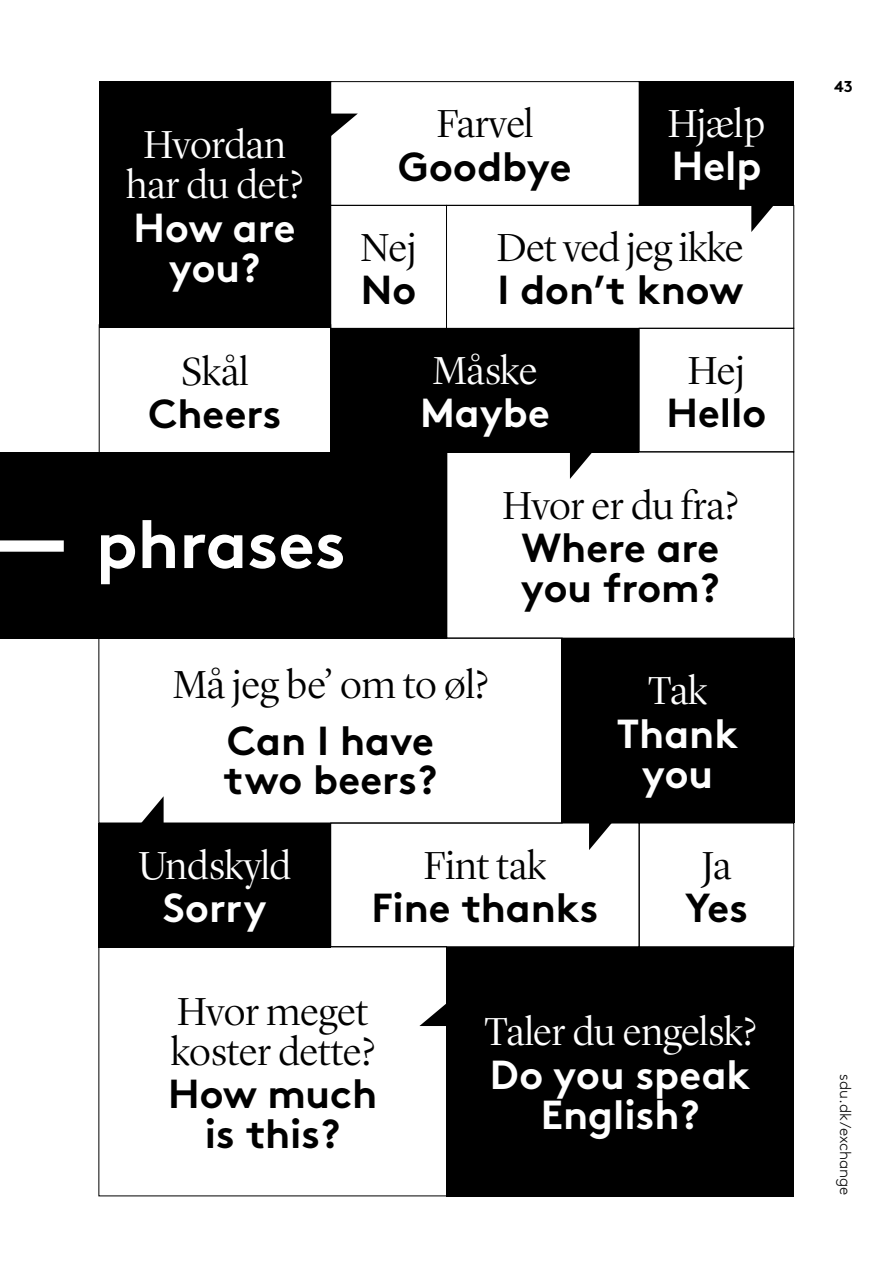
<style>
.page{position:relative;width:893px;height:1276px;background:#fff}
.page>*{position:absolute;margin:0;border:0;box-sizing:border-box;transform-origin:0 0}
.t1{font:700 67.5px "Brown Std";color:#fff}
.t2{font:700 40.5px/39.8px "Brown Std";color:#000}
.t3{font:300 40.5px/39.8px "Lyon Display";letter-spacing:-.005em;color:#000}
.t4{font:300 40.5px/39.8px "Lyon Display";letter-spacing:-.01em;color:#fff;text-align:center}
.t5{font:700 40.5px/39.8px "Brown Std";color:#fff;text-align:center}
.t6{font:300 15.75px "Brown Std";color:#000}
.t7{font:700 15.75px "Brown Std";color:#000}
</style>
<div class="page">
<div style="left:561px;top:638px;width:233px;height:185px;background:#000"></div>
<div style="left:99px;top:81px;width:231px;height:247px;background:#000"></div>
<div style="left:330px;top:822px;width:309px;height:125px;border:1px solid #000"></div>
<div style="left:99px;top:638px;width:463px;height:185px;border:1px solid #000"></div>
<div style="left:446px;top:205px;width:348px;height:124px;border:1px solid #000"></div>
<div style="left:446px;top:451px;width:348px;height:187px;border:1px solid #000"></div>
<div style="left:639px;top:81px;width:155px;height:124px;background:#000"></div>
<div style="left:99px;top:946px;width:348px;height:250px;border:1px solid #000"></div>
<div style="left:330px;top:205px;width:117px;height:124px;border:1px solid #000"></div>
<div style="left:99px;top:324px;width:232px;height:134px;border:1px solid #000"></div>
<div style="left:331px;top:328px;width:308px;height:124px;background:#000"></div>
<div style="left:99px;top:823px;width:232px;height:124px;background:#000"></div>
<div style="left:446px;top:947px;width:348px;height:249px;background:#000"></div>
<div style="left:0;top:452px;width:446px;height:186px;background:#000"></div>
<div style="left:0;top:540px;width:64px;height:12px;background:#fff"></div>
<div style="left:330px;top:81px;width:309px;height:125px;border:1px solid #000"></div>
<div style="left:639px;top:822px;width:155px;height:125px;border:1px solid #000"></div>
<svg style="left:330px;top:114px;width:28px;height:22px"></svg>
<svg style="left:570px;top:452px;width:23px;height:27px"></svg>
<svg style="left:141px;top:796px;width:23px;height:27px"></svg>
<svg style="left:589px;top:822px;width:23px;height:28px"></svg>
<svg style="left:419px;top:1003px;width:27px;height:23px"></svg>
<svg style="left:751px;top:205px;width:23px;height:27px"></svg>
<p class="t4" style="left:126px;top:123px;width:178px">Hvordan har du det?</p>
<p class="t5" style="left:134px;top:207px;width:163px">How are you?</p>
<p class="t3" style="left:181px;top:349px;width:68px">Skål</p>
<p class="t2" style="left:149px;top:394px;width:134px">Cheers</p>
<p class="t3" style="left:437px;top:101px;width:98px">Farvel</p>
<p class="t2" style="left:398px;top:146px;width:175px">Goodbye</p>
<p class="t4" style="left:668px;top:101px;width:99px">Hjæl p</p>
<p class="t5" style="left:672px;top:146px;width:91px">Help</p>
<p class="t3" style="left:361px;top:225px;width:57px">Nej</p>
<p class="t2" style="left:361px;top:270px;width:57px">No</p>
<p class="t3" style="left:497px;top:225px;width:248px">Det ved jeg ikke</p>
<p class="t2" style="left:497px;top:270px;width:247px">I don’t know</p>
<p class="t4" style="left:432px;top:348px;width:107px">Måske</p>
<p class="t5" style="left:420px;top:393px;width:131px">Maybe</p>
<p class="t3" style="left:688px;top:348px;width:58px">Hej</p>
<p class="t2" style="left:667px;top:393px;width:101px">Hello</p>
<h1 class="t1" style="left:96px;top:503px;width:252px">phrases</h1>
<p class="t3" style="left:502px;top:483px;width:237px">Hvor er du fra?</p>
<p class="t2" style="left:521px;top:528px;width:201px">Where are you from?</p>
<p class="t3" style="left:173px;top:661px;width:317px">Må jeg be’ om to øl?</p>
<p class="t2" style="left:224px;top:720px;width:215px">Can I have two beers?</p>
<p class="t4" style="left:138px;top:842px;width:154px">Undskyld</p>
<p class="t5" style="left:163px;top:888px;width:105px">Sorry</p>
<p class="t3" style="left:424px;top:842px;width:124px">Fint tak</p>
<p class="t2" style="left:371px;top:887px;width:228px">Fine thanks</p>
<p class="t4" style="left:648px;top:668px;width:61px">Tak</p>
<p class="t5" style="left:617px;top:713px;width:123px">Thank you</p>
<p class="t3" style="left:702px;top:842px;width:31px">Ja</p>
<p class="t2" style="left:685px;top:887px;width:64px">Yes</p>
<p class="t3" style="left:171px;top:989px;width:206px">Hvor meget koster dette?</p>
<p class="t2" style="left:168px;top:1074px;width:211px;text-align:center">How much is this?</p>
<p class="t4" style="left:484px;top:1009px;width:273px">Taler du engelsk?</p>
<p class="t5" style="left:490px;top:1054px;width:262px">Do you speak<br>English?</p>
<p class="t7" style="left:834px;top:76px;width:20px">43</p>
<p class="t6" style="left:854px;top:1074px;width:123px;rotate:90deg">sdu.dk/exchange</p>
</div>
